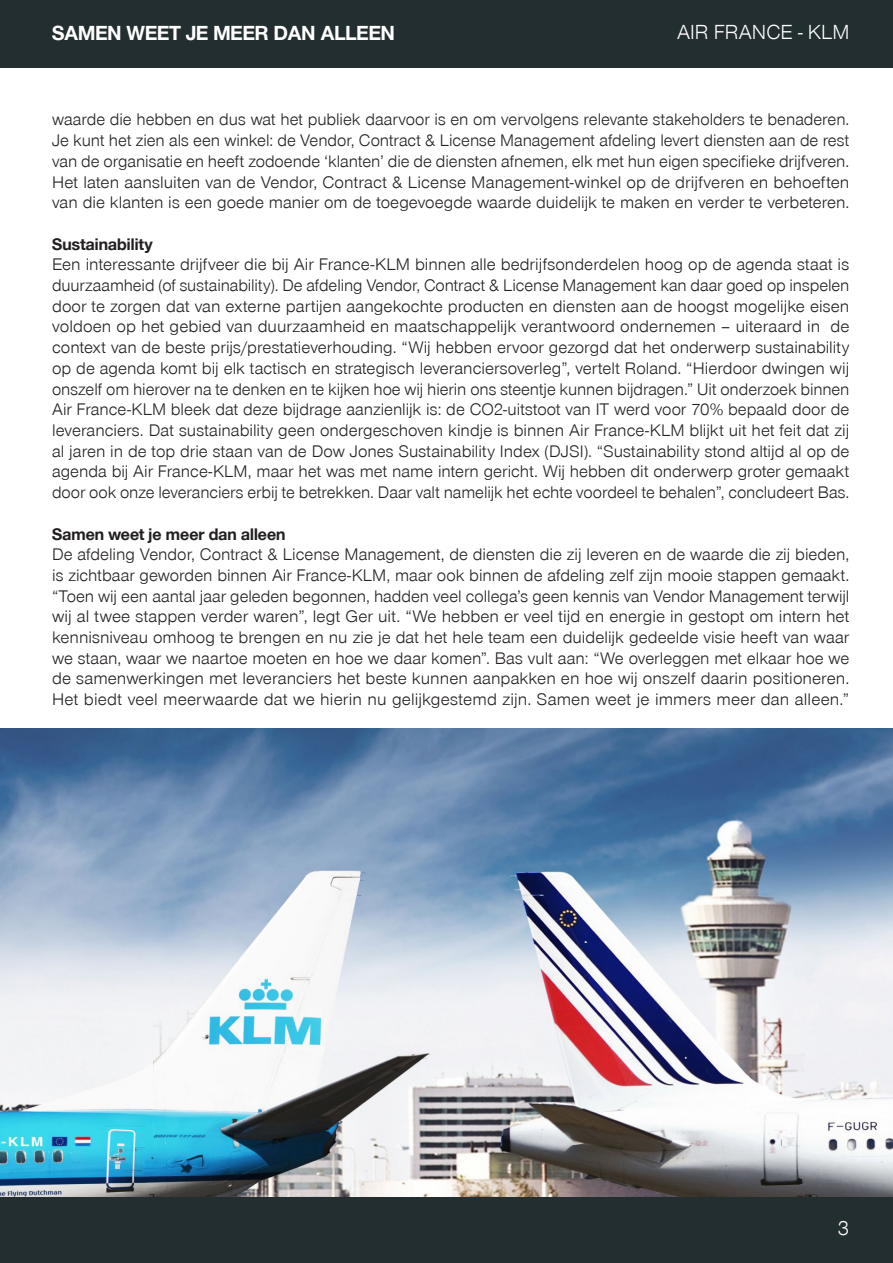
<style>
.page{position:relative;width:893px;height:1263px;background:#fff}
.page>*{position:absolute;margin:0;border:0;box-sizing:border-box;transform-origin:0 0}
.t1{font:700 21px "Nimbus San Nov D";color:#fff}
.t2{font:21px "Nimbus San Nov T";color:#fff}
.t3{font:17.25px/20.7px "Nimbus San Nov T";color:#231f20;text-align:justify}
.t4{font:700 17.25px "Nimbus San Nov D";letter-spacing:.005em;color:#231f20}
</style>
<div class="page">
<div style="left:0;top:0;width:893px;height:67px;background:#222e2f"></div>
<div style="left:0;top:1196px;width:893px;height:67px;background:#222e2f"></div>
<img style="left:0;top:729px;width:893px;height:467px">
<p class="t1" style="left:52px;top:20px;width:344px">SAMEN WEET JE MEER DAN ALLEEN</p>
<p class="t2" style="left:677px;top:20px;width:174px">AIR FRANCE - KLM</p>
<p class="t3" style="left:52px;top:110px;width:799px">waarde die hebben en dus wat het publiek daarvoor is en om vervolgens relevante stakeholders te benaderen.<br>Je kunt het zien als een winkel: de Vendor, Contract &amp; License Management afdeling levert diensten aan de rest van de organisatie en heeft zodoende ‘klanten’ die de diensten afnemen, elk met hun eigen specifieke drijfveren.<br>Het laten aansluiten van de Vendor, Contract &amp; License Management-winkel op de drijfveren en behoeften van die klanten is een goede manier om de toegevoegde waarde duidelijk te maken en verder te verbeteren.</p>
<p class="t4" style="left:52px;top:234px;width:102px">Sustainability</p>
<p class="t3" style="left:52px;top:254px;width:799px">Een interessante drijfveer die bij Air France-KLM binnen alle bedrijfsonderdelen hoog op de agenda staat is duurzaamheid (of sustainability). De afdeling Vendor, Contract &amp; License Management kan daar goed op inspelen door te zorgen dat van externe partijen aangekochte producten en diensten aan de hoogst mogelijke eisen voldoen op het gebied van duurzaamheid en maatschappelijk verantwoord ondernemen – uiteraard in de context van de beste prijs/prestatieverhouding. “Wij hebben ervoor gezorgd dat het onderwerp sustainability op de agenda komt bij elk tactisch en strategisch leveranciersoverleg”, vertelt Roland. “Hierdoor dwingen wij onszelf om hierover na te denken en te kijken hoe wij hierin ons steentje kunnen bijdragen.” Uit onderzoek binnen Air France-KLM bleek dat deze bijdrage aanzienlijk is: de CO2-uitstoot van IT werd voor 70% bepaald door de leveranciers. Dat sustainability geen ondergeschoven kindje is binnen Air France-KLM blijkt uit het feit dat zij al jaren in de top drie staan van de Dow Jones Sustainability Index (DJSI). “Sustainability stond altijd al op de agenda bij Air France-KLM, maar het was met name intern gericht. Wij hebben dit onderwerp groter gemaakt door ook onze leveranciers erbij te betrekken. Daar valt namelijk het echte voordeel te behalen”, concludeert Bas.</p>
<p class="t4" style="left:52px;top:524px;width:235px">Samen weet je meer dan alleen</p>
<p class="t3" style="left:52px;top:544px;width:799px">De afdeling Vendor, Contract &amp; License Management, de diensten die zij leveren en de waarde die zij bieden, is zichtbaar geworden binnen Air France-KLM, maar ook binnen de afdeling zelf zijn mooie stappen gemaakt. “Toen wij een aantal jaar geleden begonnen, hadden veel collega’s geen kennis van Vendor Management terwijl wij al twee stappen verder waren”, legt Ger uit. “We hebben er veel tijd en energie in gestopt om intern het kennisniveau omhoog te brengen en nu zie je dat het hele team een duidelijk gedeelde visie heeft van waar we staan, waar we naartoe moeten en hoe we daar komen”. Bas vult aan: “We overleggen met elkaar hoe we de samenwerkingen met leveranciers het beste kunnen aanpakken en hoe wij onszelf daarin positioneren.<br>Het biedt veel meerwaarde dat we hierin nu gelijkgestemd zijn. Samen weet je immers meer dan alleen.”</p>
<p class="t2" style="left:838px;top:1216px;width:13px">3</p>
</div>
